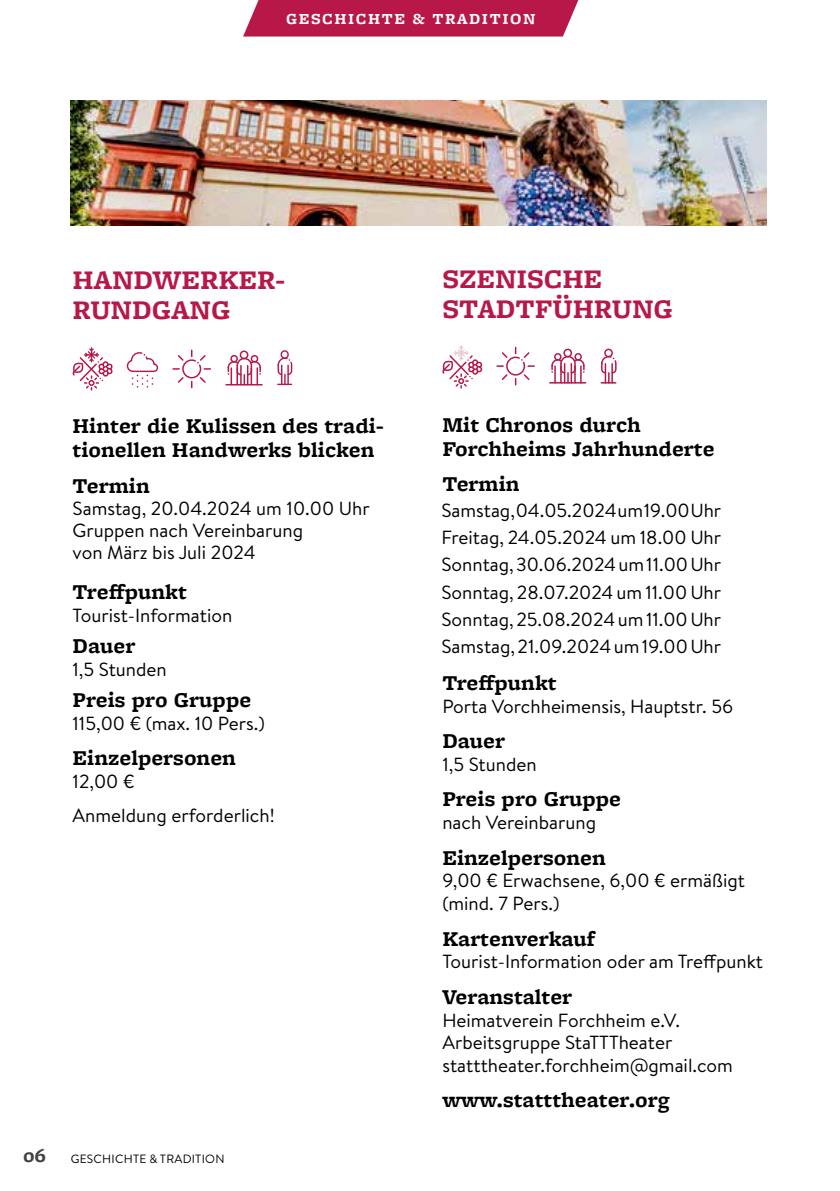
<style>
.page{position:relative;width:840px;height:1191px;background:#fff}
.page>*{position:absolute;margin:0;border:0;box-sizing:border-box;transform-origin:0 0}
.t1{font:700 28px/30px "Freight Micro Pro";color:#b71848}
.t2{font:700 22px/24px "Freight Micro Pro";color:#000}
.t3{font:19px/27.4px "Brandon Text";color:#000}
.t4{font:700 16px "Freight Micro Pro";letter-spacing:.1em;color:#fff}
.t5{font:12px "Brandon Text";letter-spacing:.02em;color:#000}
.s1{font-family:"Freight Micro Pro";font-weight:700;font-size:20px;color:#434243}
</style>
<div class="page">
<svg style="left:243px;top:0;width:335px;height:37px;background:#bb2552"></svg>
<img style="left:71px;top:100px;width:695px;height:125px">
<div style="left:280px;top:350px;width:8px;height:9px;border:1px solid #b71848;border-radius:50%"></div>
<svg style="left:277px;top:357px;width:16px;height:28px"></svg>
<svg style="left:442px;top:345px;width:41px;height:43px"></svg>
<svg style="left:497px;top:347px;width:37px;height:38px"></svg>
<div style="left:563px;top:349px;width:8px;height:8px;border:2px solid #b71848;border-radius:50%"></div>
<div style="left:553px;top:353px;width:8px;height:7px;border:2px solid #b71848;border-radius:50%"></div>
<div style="left:574px;top:353px;width:7px;height:7px;border:2px solid #b71848;border-radius:50%"></div>
<hr style="left:549px;top:382px;width:36px;height:1px;background:#b71848">
<svg style="left:550px;top:355px;width:35px;height:28px"></svg>
<div style="left:604px;top:349px;width:8px;height:8px;border:2px solid #b71848;border-radius:50%"></div>
<svg style="left:600px;top:355px;width:17px;height:28px"></svg>
<div style="left:239px;top:350px;width:9px;height:9px;border:2px solid #b71848;border-radius:50%"></div>
<div style="left:230px;top:355px;width:8px;height:7px;border:2px solid #b71848;border-radius:50%"></div>
<div style="left:250px;top:355px;width:8px;height:7px;border:2px solid #b71848;border-radius:50%"></div>
<hr style="left:226px;top:384px;width:36px;height:1px;background:#b71848">
<svg style="left:227px;top:357px;width:34px;height:27px"></svg>
<svg style="left:72px;top:347px;width:41px;height:43px"></svg>
<svg style="left:173px;top:350px;width:37px;height:37px"></svg>
<svg style="left:126px;top:352px;width:33px;height:35px"></svg>
<p class="t4" style="left:286px;top:7px;width:251px">GESCHICHTE &amp; TRADITION</p>
<h1 class="t1" style="left:73px;top:265px;width:214px">HANDWERKER-<br>RUNDGANG</h1>
<p class="t2" style="left:73px;top:414px;width:312px">Hinter die Kulissen des tradi&shy;tionellen Handwerks blicken</p>
<p class="t2" style="left:73px;top:473px;width:79px">Termin</p>
<p class="t3" style="left:73px;top:496px;width:298px;line-height:22px">Samstag, 20.04.2024 um 10.00 Uhr<br>Gruppen nach Vereinbarung<br>von März bis Juli 2024</p>
<p class="t2" style="left:73px;top:579px;width:116px">Treffpunkt</p>
<p class="t3" style="left:73px;top:601px;width:161px">Tourist-Information</p>
<p class="t2" style="left:73px;top:633px;width:64px">Dauer</p>
<p class="t3" style="left:73px;top:655px;width:96px">1,5 Stunden</p>
<p class="t2" style="left:73px;top:687px;width:180px">Preis pro Gruppe</p>
<p class="t3" style="left:73px;top:709px;width:194px">115,00 € (max. 10 Pers.)</p>
<p class="t2" style="left:73px;top:745px;width:165px">Einzelpersonen</p>
<p class="t3" style="left:73px;top:764px;width:203px;line-height:34.2px">12,00 €<br>Anmeldung erforderlich!</p>
<p class="t5" style="left:23px;top:1150px;width:203px"><span class="s1">06</span> GESCHICHTE &amp; TRADITION</p>
<h1 class="t1" style="left:442px;top:263px;width:232px">SZENISCHE<br>STADTFÜHRUNG</h1>
<p class="t2" style="left:442px;top:412px;width:273px">Mit Chronos durch<br>Forchheims Jahrhunderte</p>
<p class="t2" style="left:442px;top:471px;width:79px">Termin</p>
<p class="t3" style="left:441px;top:495px;width:281px;text-align:justify">Samstag, 04.05.2024 um 19.00 Uhr Freitag, 24.05.2024 um 18.00 Uhr Sonntag, 30.06.2024 um 11.00 Uhr Sonntag, 28.07.2024 um 11.00 Uhr Sonntag, 25.08.2024 um 11.00 Uhr Samstag, 21.09.2024 um 19.00 Uhr</p>
<p class="t2" style="left:442px;top:670px;width:116px">Treffpunkt</p>
<p class="t3" style="left:442px;top:692px;width:292px">Porta Vorchheimensis, Hauptstr. 56</p>
<p class="t2" style="left:442px;top:728px;width:64px">Dauer</p>
<p class="t3" style="left:442px;top:750px;width:96px">1,5 Stunden</p>
<p class="t2" style="left:442px;top:786px;width:180px">Preis pro Gruppe</p>
<p class="t3" style="left:442px;top:808px;width:155px">nach Vereinbarung</p>
<p class="t2" style="left:442px;top:845px;width:165px">Einzelpersonen</p>
<p class="t3" style="left:442px;top:868px;width:304px;line-height:22.8px">9,00 € Erwachsene, 6,00 € ermäßigt (mind. 7 Pers.)</p>
<p class="t2" style="left:442px;top:926px;width:154px">Kartenverkauf</p>
<p class="t3" style="left:442px;top:947px;width:322px">Tourist-Information oder am Treffpunkt</p>
<p class="t2" style="left:442px;top:984px;width:131px">Veranstalter</p>
<p class="t3" style="left:442px;top:1008px;width:292px;line-height:22.8px">Heimatverein Forchheim e.V.<br>Arbeitsgruppe StaTTTheater statttheater.forchheim@gmail.com</p>
<p class="t2" style="left:442px;top:1087px;width:228px">www.statttheater.org</p>
</div>
